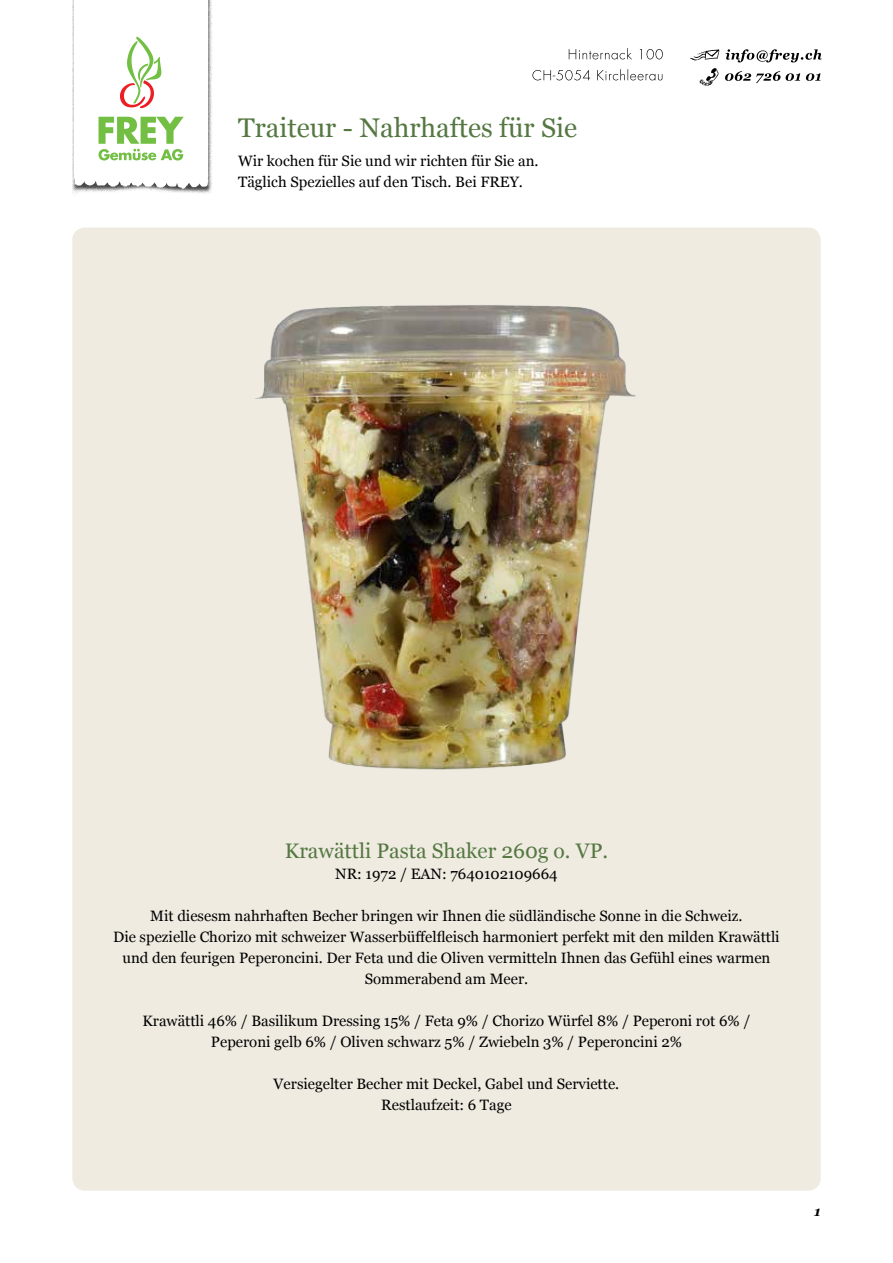
<style>
.page{position:relative;width:893px;height:1263px;background:#fff}
.page>*{position:absolute;margin:0;border:0;box-sizing:border-box;transform-origin:0 0}
.t1{font:27px "Georgia";color:#557842}
.t2{font:21px "Georgia";color:#557842}
.t3{font:15px/21px "Georgia";color:#000;text-align:center}
.t4{font:italic 700 13.5px "Georgia";color:#000}
</style>
<div class="page">
<div style="left:72px;top:0;width:141px;height:198px;background:#000;opacity:.75"></div>
<svg style="left:73px;top:0;width:135px;height:189px"></svg>
<svg style="left:725px;top:49px;width:97px;height:13px"></svg>
<svg style="left:532px;top:69px;width:130px;height:11px"></svg>
<svg style="left:569px;top:48px;width:94px;height:11px"></svg>
<svg style="left:725px;top:71px;width:96px;height:12px"></svg>
<svg style="left:690px;top:49px;width:29px;height:12px"></svg>
<svg style="left:699px;top:68px;width:19px;height:18px"></svg>
<div style="left:72px;top:227px;width:749px;height:964px;background:#efebe1;border-radius:13px"></div>
<img style="left:255px;top:305px;width:381px;height:465px">
<h1 class="t1" style="left:238px;top:111px;width:341px">Traiteur - Nahrhaftes für Sie</h1>
<p class="t3" style="left:238px;top:151px;width:302px;text-align:left">Wir kochen für Sie und wir richten für Sie an.<br>Täglich Spezielles auf den Tisch. Bei FREY.</p>
<h2 class="t2" style="left:285px;top:838px;width:325px">Krawättli Pasta Shaker 260g o. VP.</h2>
<p class="t3" style="left:335px;top:863px;width:224px">NR: 1972 / EAN: 7640102109664</p>
<p class="t3" style="left:113px;top:905px;width:668px">Mit diesesm nahrhaften Becher bringen wir Ihnen die südländische Sonne in die Schweiz.<br>Die spezielle Chorizo mit schweizer Wasserbüffelfleisch harmoniert perfekt mit den milden Krawättli und den feurigen Peperoncini. Der Feta und die Oliven vermitteln Ihnen das Gefühl eines warmen Sommerabend am Meer.</p>
<p class="t3" style="left:142px;top:1010px;width:609px">Krawättli 46% / Basilikum Dressing 15% / Feta 9% / Chorizo Würfel 8% / Peperoni rot 6% /<br>Peperoni gelb 6% / Oliven schwarz 5% / Zwiebeln 3% / Peperoncini 2%</p>
<p class="t3" style="left:274px;top:1073px;width:347px">Versiegelter Becher mit Deckel, Gabel und Serviette.<br>Restlaufzeit: 6 Tage</p>
<p class="t4" style="left:814px;top:1202px;width:8px">1</p>
</div>
